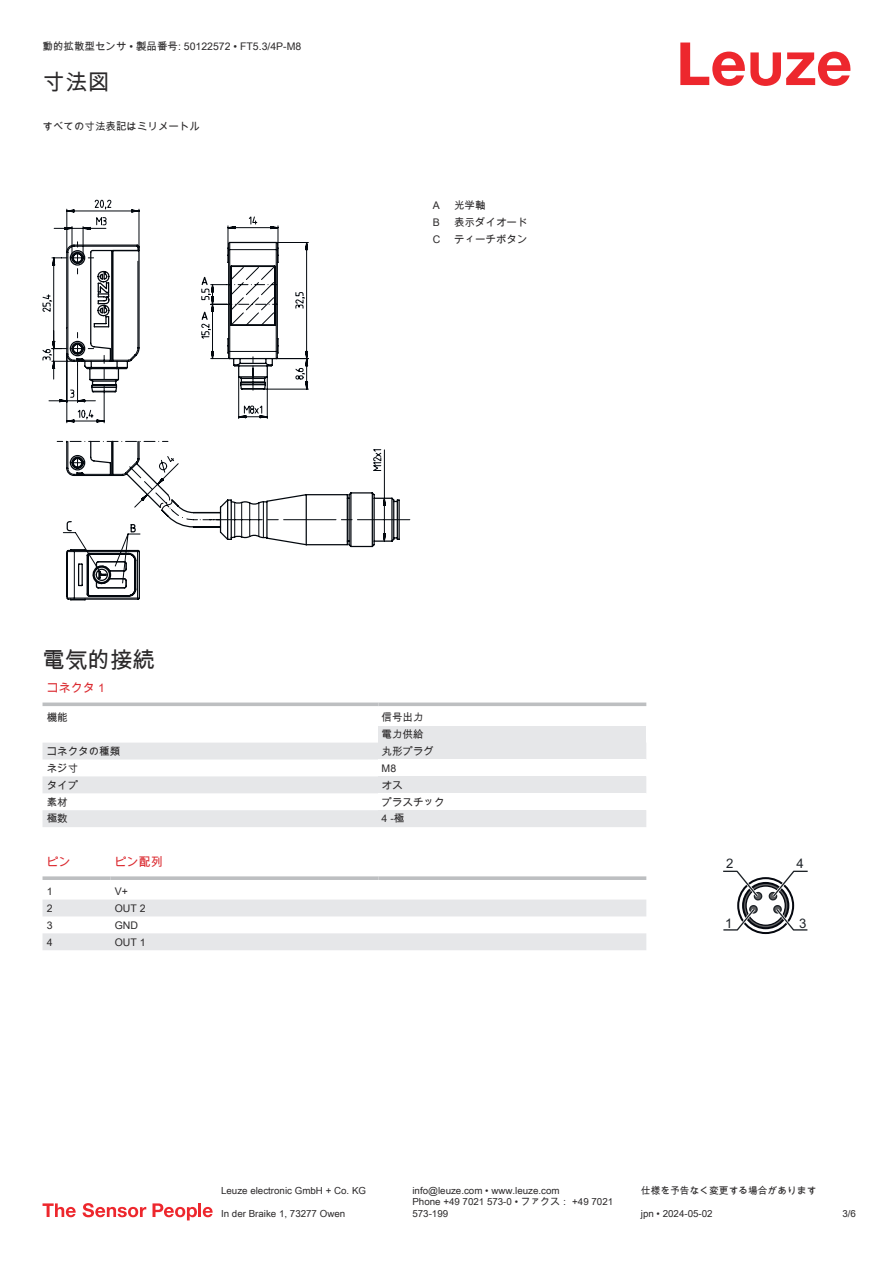
<style>
.page{position:relative;width:893px;height:1263px;background:#fff}
.page>*{position:absolute;margin:0;border:0;box-sizing:border-box;transform-origin:0 0}
.t1{font:22.5px "Arial Unicode MS";color:#2b292a}
.t2{font:13.2px "Arial";color:#1e2328}
.t3{font:12px "Arial Unicode MS";color:#db2a30}
.t4{font:10.5px/17px "Arial Unicode MS";color:#2b292a}
.t5{font:9.75px/11.7px "Arial Unicode MS";color:#2b292a}
</style>
<div class="page">
<svg style="left:680px;top:43px;width:170px;height:43px"></svg>
<svg style="left:43px;top:743px;width:335px;height:84px;fill:#e6e7e9"></svg>
<svg style="left:43px;top:702px;width:335px;height:4px"></svg>
<svg style="left:378px;top:702px;width:268px;height:4px"></svg>
<div style="left:378px;top:726px;width:268px;height:17px;background:#e6e7e9"></div>
<div style="left:378px;top:743px;width:268px;height:16px;background:#e6e7e9"></div>
<div style="left:378px;top:776px;width:268px;height:17px;background:#e6e7e9"></div>
<div style="left:378px;top:810px;width:268px;height:17px;background:#e6e7e9"></div>
<svg style="left:43px;top:899px;width:603px;height:51px"></svg>
<svg style="left:43px;top:876px;width:68px;height:4px"></svg>
<svg style="left:111px;top:876px;width:267px;height:4px"></svg>
<svg style="left:378px;top:876px;width:268px;height:4px"></svg>
<svg style="left:723px;top:870px;width:85px;height:64px"></svg>
<svg style="left:43px;top:1203px;width:33px;height:14px"></svg>
<svg style="left:83px;top:1203px;width:63px;height:14px"></svg>
<svg style="left:153px;top:1203px;width:44px;height:17px"></svg>
<hr style="left:198px;top:1203px;width:3px;height:14px;background:#ed272d">
<svg style="left:203px;top:1207px;width:10px;height:10px"></svg>
<svg style="left:43px;top:200px;width:367px;height:400px"></svg>
<p class="t4" style="left:43px;top:38px;width:260px">動的拡散型センサ • 製品番号: 50122572 • FT5.3/4P-M8</p>
<h1 class="t1" style="left:43px;top:66px;width:69px">寸法図</h1>
<p class="t4" style="left:43px;top:118px;width:159px">すべての寸法表記はミリメートル</p>
<p class="t4" style="left:433px;top:197px;width:9px">A</p>
<p class="t4" style="left:454px;top:197px;width:33px">光学軸</p>
<p class="t4" style="left:433px;top:214px;width:9px">B</p>
<p class="t4" style="left:454px;top:214px;width:75px">表示ダイオード</p>
<p class="t4" style="left:433px;top:231px;width:9px">C</p>
<p class="t4" style="left:454px;top:231px;width:75px">ティーチボタン</p>
<h1 class="t1" style="left:43px;top:644px;width:114px">電気的接続</h1>
<p class="t3" style="left:47px;top:679px;width:60px">コネクタ 1</p>
<p class="t4" style="left:47px;top:709px;width:22px">機能</p>
<p class="t4" style="left:382px;top:709px;width:43px">信号出力電力供給</p>
<p class="t4" style="left:47px;top:742px;width:75px">コネクタの種類</p>
<p class="t4" style="left:382px;top:742px;width:54px">丸形プラグ</p>
<p class="t4" style="left:47px;top:759px;width:33px">ネジ寸</p>
<p class="t4" style="left:382px;top:759px;width:16px">M8</p>
<p class="t4" style="left:47px;top:776px;width:33px">タイプ</p>
<p class="t4" style="left:382px;top:776px;width:22px">オス</p>
<p class="t4" style="left:47px;top:793px;width:22px">素材</p>
<p class="t4" style="left:382px;top:793px;width:64px">プラスチック</p>
<p class="t4" style="left:47px;top:810px;width:22px">極数</p>
<p class="t4" style="left:382px;top:810px;width:24px">4 -極</p>
<p class="t3" style="left:47px;top:853px;width:25px">ピン</p>
<p class="t3" style="left:115px;top:853px;width:49px">ピン配列</p>
<p class="t4" style="left:47px;top:882px;width:7px">1</p>
<p class="t4" style="left:115px;top:882px;width:15px">V+</p>
<p class="t4" style="left:47px;top:899px;width:7px">2</p>
<p class="t4" style="left:115px;top:899px;width:32px">OUT 2</p>
<p class="t4" style="left:47px;top:916px;width:7px">3</p>
<p class="t4" style="left:115px;top:916px;width:25px">GND</p>
<p class="t4" style="left:47px;top:933px;width:7px">4</p>
<p class="t4" style="left:115px;top:933px;width:32px">OUT 1</p>
<h2 class="t2" style="left:726px;top:856px;width:9px">2</h2>
<h2 class="t2" style="left:796px;top:856px;width:9px">4</h2>
<h2 class="t2" style="left:725px;top:915px;width:9px">1</h2>
<h2 class="t2" style="left:799px;top:915px;width:9px">3</h2>
<p class="t5" style="left:221px;top:1184px;width:146px">Leuze electronic GmbH + Co. KG</p>
<p class="t5" style="left:412px;top:1184px;width:149px">info@leuze.com • www.leuze.com</p>
<p class="t5" style="left:641px;top:1184px;width:177px">仕様を予告なく変更する場合があります</p>
<p class="t5" style="left:221px;top:1207px;width:126px">In der Braike 1, 73277 Owen</p>
<p class="t5" style="left:412px;top:1196px;width:202px">Phone +49 7021 573-0 • ファクス： +49 7021<br>573-199</p>
<p class="t5" style="left:641px;top:1207px;width:73px">jpn • 2024-05-02</p>
<p class="t5" style="left:842px;top:1207px;width:15px">3/6</p>
</div>
